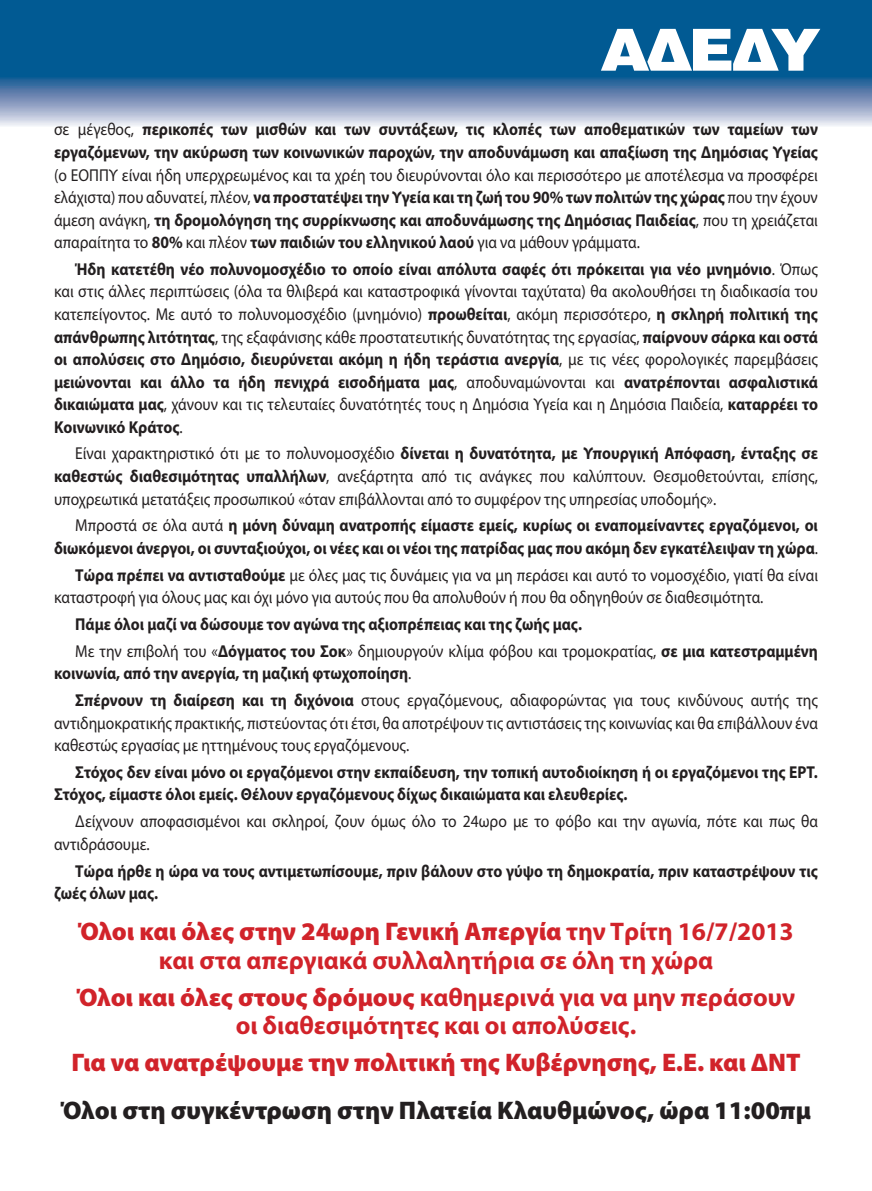
<style>
.page{position:relative;width:872px;height:1191px;background:#fff}
.page>*{position:absolute;margin:0;border:0;box-sizing:border-box;transform-origin:0 0}
.t1{font:700 25.5px/28.5px "Myriad Pro";color:#d1232a;text-align:center}
.t2{font:900 25.5px "Myriad Pro";color:#d1232a}
.t3{font:900 25.5px "Myriad Pro";color:#231f20}
.t4{font:17.25px/22.5px "Myriad Pro";color:#231f20;text-align:justify;scale:.9 1}
.t5{font:700 17.25px/22.5px "Myriad Pro";color:#231f20;scale:.9 1}
.s1{font-weight:400}
.s2{font-weight:700}
.s3{font-weight:900}
</style>
<div class="page">
<svg style="left:0;top:0;width:872px;height:126px;background:#3776a5"></svg>
<svg style="left:601px;top:29px;width:219px;height:42px"></svg>
<p class="t5" style="left:54px;top:118px;width:850px"><span class="s1">σε μέγεθος,</span> περικοπές των μισθών και των συντάξεων, τις κλοπές των αποθεματικών των ταμείων των εργαζόμενων, την ακύρωση των κοινωνικών παροχών, την αποδυνάμωση και απαξίωση της Δημόσιας Υγείας</p>
<p class="t4" style="left:54px;top:163px;width:850px">(ο ΕΟΠΠΥ είναι ήδη υπερχρεωμένος και τα χρέη του διευρύνονται όλο και περισσότερο με αποτέλεσμα να προσφέρει ελάχιστα) που αδυνατεί, πλέον, <span class="s2">να προστατέψει την Υγεία και τη ζωή του 90% των πολιτών της χώρας</span> που την έχουν άμεση ανάγκη, <span class="s2">τη δρομολόγηση της συρρίκνωσης και αποδυνάμωσης της Δημόσιας Παιδείας</span>, που τη χρειάζεται απαραίτητα το <span class="s2">80%</span> και πλέον <span class="s2">των παιδιών του ελληνικού λαού</span> για να μάθουν γράμματα.</p>
<p class="t4" style="left:54px;top:258px;width:850px;text-indent:21px"><span class="s2">Ήδη κατετέθη νέο πολυνομοσχέδιο το οποίο είναι απόλυτα σαφές ότι πρόκειται για νέο μνημόνιο</span>. Όπως και στις άλλες περιπτώσεις (όλα τα θλιβερά και καταστροφικά γίνονται ταχύτατα) θα ακολουθήσει τη διαδικασία του κατεπείγοντος. Με αυτό το πολυνομοσχέδιο (μνημόνιο) <span class="s2">προωθείται</span>, ακόμη περισσότερο, <span class="s2">η σκληρή πολιτική της απάνθρωπης λιτότητας</span>, της εξαφάνισης κάθε προστατευτικής δυνατότητας της εργασίας, <span class="s2">παίρνουν σάρκα και οστά οι απολύσεις στο Δημόσιο, διευρύνεται ακόμη η ήδη τεράστια ανεργία</span>, με τις νέες φορολογικές παρεμβάσεις <span class="s2">μειώνονται και άλλο τα ήδη πενιχρά εισοδήματα μας</span>, αποδυναμώνονται και <span class="s2">ανατρέπονται ασφαλιστικά δικαιώματα μας</span>, χάνουν και τις τελευταίες δυνατότητές τους η Δημόσια Υγεία και η Δημόσια Παιδεία, <span class="s2">καταρρέει το Κοινωνικό Κράτος</span>.</p>
<p class="t4" style="left:54px;top:442px;width:850px;text-indent:21px">Είναι χαρακτηριστικό ότι με το πολυνομοσχέδιο <span class="s2">δίνεται η δυνατότητα, με Υπουργική Απόφαση, ένταξης σε καθεστώς διαθεσιμότητας υπαλλήλων</span>, ανεξάρτητα από τις ανάγκες που καλύπτουν. Θεσμοθετούνται, επίσης, υποχρεωτικά μετατάξεις προσωπικού «όταν επιβάλλονται από το συμφέρον της υπηρεσίας υποδομής».</p>
<p class="t5" style="left:54px;top:513px;width:850px;text-align:right"><span class="s1">Μπροστά σε όλα αυτά</span> η μόνη δύναμη ανατροπής είμαστε εμείς, κυρίως οι εναπομείναντες εργαζόμενοι, οι διωκόμενοι άνεργοι, οι συνταξιούχοι, οι νέες και οι νέοι της πατρίδας μας που ακόμη δεν εγκατέλειψαν τη χώρα<span class="s1">.</span></p>
<p class="t4" style="left:54px;top:563px;width:850px;text-indent:21px"><span class="s2">Τώρα πρέπει να αντισταθούμε</span> με όλες μας τις δυνάμεις για να μη περάσει και αυτό το νομοσχέδιο, γιατί θα είναι καταστροφή για όλους μας και όχι μόνο για αυτούς που θα απολυθούν ή που θα οδηγηθούν σε διαθεσιμότητα.</p>
<p class="t5" style="left:75px;top:610px;width:826px;line-height:26.7px">Πάμε όλοι μαζί να δώσουμε τον αγώνα της αξιοπρέπειας και της ζωής μας.<br><span class="s1">Με την επιβολή του «</span>Δόγματος του Σοκ<span class="s1">» δημιουργούν κλίμα φόβου και τρομοκρατίας,</span> σε μια κατεστραμμένη</p>
<p class="t5" style="left:75px;top:659px;width:826px;line-height:26.7px;text-indent:-21px">κοινωνία, από την ανεργία, τη μαζική φτωχοποίηση<span class="s1">.<br></span>Σπέρνουν τη διαίρεση και τη διχόνοια <span class="s1">στους εργαζόμενους, αδιαφορώντας για τους κινδύνους αυτής της</span></p>
<p class="t4" style="left:54px;top:711px;width:850px">αντιδημοκρατικής πρακτικής, πιστεύοντας ότι έτσι, θα αποτρέψουν τις αντιστάσεις της κοινωνίας και θα επιβάλλουν ένα καθεστώς εργασίας με ηττημένους τους εργαζόμενους.</p>
<p class="t5" style="left:54px;top:760px;width:850px;text-indent:21px">Στόχος δεν είναι μόνο οι εργαζόμενοι στην εκπαίδευση, την τοπική αυτοδιοίκηση ή οι εργαζόμενοι της ΕΡΤ.<br>Στόχος, είμαστε όλοι εμείς. Θέλουν εργαζόμενους δίχως δικαιώματα και ελευθερίες.</p>
<p class="t4" style="left:54px;top:810px;width:850px;text-indent:21px">Δείχνουν αποφασισμένοι και σκληροί, ζουν όμως όλο το 24ωρο με το φόβο και την αγωνία, πότε και πως θα αντιδράσουμε.</p>
<p class="t5" style="left:54px;top:859px;width:850px;text-indent:21px">Τώρα ήρθε η ώρα να τους αντιμετωπίσουμε, πριν βάλουν στο γύψο τη δημοκρατία, πριν καταστρέψουν τις ζωές όλων μας.</p>
<h1 class="t1" style="left:78px;top:916px;width:717px"><span class="s3">Όλοι και όλες στην 24ωρη Γενική Απεργία</span> την Τρίτη 16/7/2013 και στα απεργιακά συλλαλητήρια σε όλη τη χώρα</h1>
<h1 class="t1" style="left:77px;top:982px;width:719px"><span class="s3">Όλοι και όλες στους δρόμους</span> καθημερινά για να μην περάσουν οι διαθεσιμότητες και οι απολύσεις.</h1>
<h1 class="t2" style="left:71px;top:1048px;width:730px">Για να ανατρέψουμε την πολιτική της Κυβέρνησης, Ε.Ε. και ΔΝΤ</h1>
<h1 class="t3" style="left:61px;top:1095px;width:751px">Όλοι στη συγκέντρωση στην Πλατεία Κλαυθμώνος, ώρα 11:00πμ</h1>
</div>
